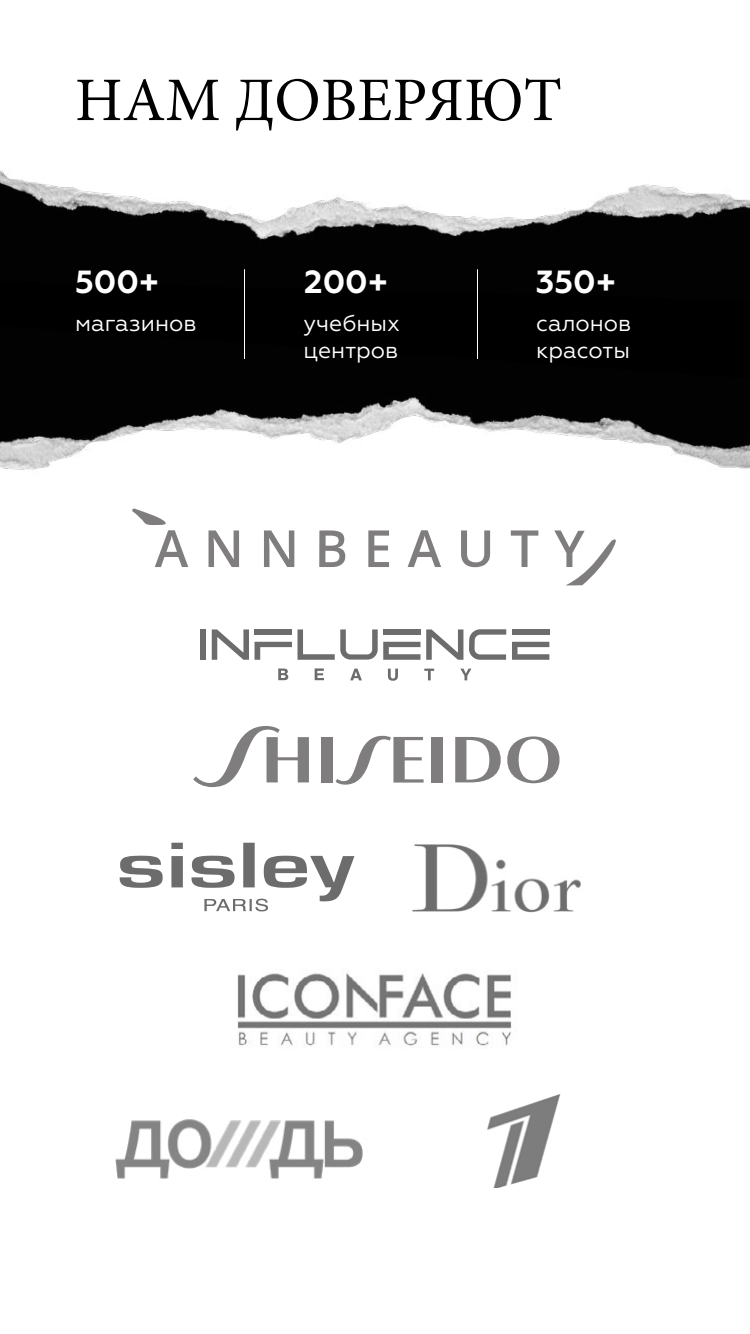
<style>
.page{position:relative;width:750px;height:1334px;background:#fff}
.page>*{position:absolute;margin:0;border:0;box-sizing:border-box;transform-origin:0 0}
.t1{font:62px "Minion Pro";color:#000}
.t2{font:700 32px "Geometria";color:#fff}
.t3{font:23px/27px "Geometria";color:#fff}
</style>
<div class="page">
<img style="left:0;top:170px;width:750px;height:111px">
<img style="left:0;top:281px;width:750px;height:261px">
<svg style="left:209px;top:530px;width:30px;height:37px"></svg>
<svg style="left:264px;top:530px;width:30px;height:37px"></svg>
<svg style="left:319px;top:530px;width:26px;height:37px"></svg>
<svg style="left:368px;top:530px;width:21px;height:37px"></svg>
<svg style="left:408px;top:530px;width:33px;height:37px"></svg>
<svg style="left:461px;top:530px;width:29px;height:37px"></svg>
<svg style="left:511px;top:530px;width:27px;height:37px"></svg>
<svg style="left:132px;top:509px;width:56px;height:58px"></svg>
<svg style="left:554px;top:530px;width:62px;height:55px"></svg>
<hr style="left:244px;top:269px;width:1px;height:90px;background:#fff">
<hr style="left:477px;top:269px;width:1px;height:90px;background:#fff">
<div style="left:322px;top:737px;width:11px;height:45px;background:#807d7e"></div>
<svg style="left:507px;top:736px;width:53px;height:47px"></svg>
<svg style="left:455px;top:737px;width:46px;height:45px"></svg>
<svg style="left:336px;top:736px;width:88px;height:49px"></svg>
<div style="left:431px;top:737px;width:11px;height:45px;background:#807d7e"></div>
<svg style="left:193px;top:726px;width:116px;height:61px"></svg>
<svg style="left:120px;top:843px;width:234px;height:68px"></svg>
<img style="left:412px;top:844px;width:169px;height:69px">
<img style="left:487px;top:1094px;width:74px;height:94px">
<img style="left:115px;top:1119px;width:248px;height:60px">
<img style="left:237px;top:973px;width:275px;height:73px">
<div style="left:200px;top:629px;width:6px;height:31px;background:#6c6c6c"></div>
<svg style="left:512px;top:642px;width:37px;height:18px"></svg>
<div style="left:512px;top:629px;width:37px;height:6px;background:#6c6c6c"></div>
<svg style="left:212px;top:629px;width:37px;height:31px"></svg>
<svg style="left:469px;top:629px;width:37px;height:31px"></svg>
<svg style="left:255px;top:629px;width:208px;height:31px"></svg>
<svg style="left:278px;top:668px;width:10px;height:12px"></svg>
<svg style="left:315px;top:668px;width:9px;height:12px"></svg>
<svg style="left:350px;top:669px;width:12px;height:11px"></svg>
<svg style="left:388px;top:669px;width:10px;height:12px"></svg>
<svg style="left:424px;top:669px;width:10px;height:11px"></svg>
<svg style="left:460px;top:669px;width:11px;height:11px"></svg>
<h1 class="t1" style="left:75px;top:59px;width:488px">НАМ ДОВЕРЯЮТ</h1>
<h2 class="t2" style="left:75px;top:263px;width:86px">500+</h2>
<h2 class="t2" style="left:304px;top:263px;width:86px">200+</h2>
<h2 class="t2" style="left:536px;top:263px;width:82px">350+</h2>
<p class="t3" style="left:75px;top:309px;width:123px">магазинов</p>
<p class="t3" style="left:304px;top:309px;width:98px">учебных центров</p>
<p class="t3" style="left:536px;top:309px;width:97px">салонов красоты</p>
</div>
